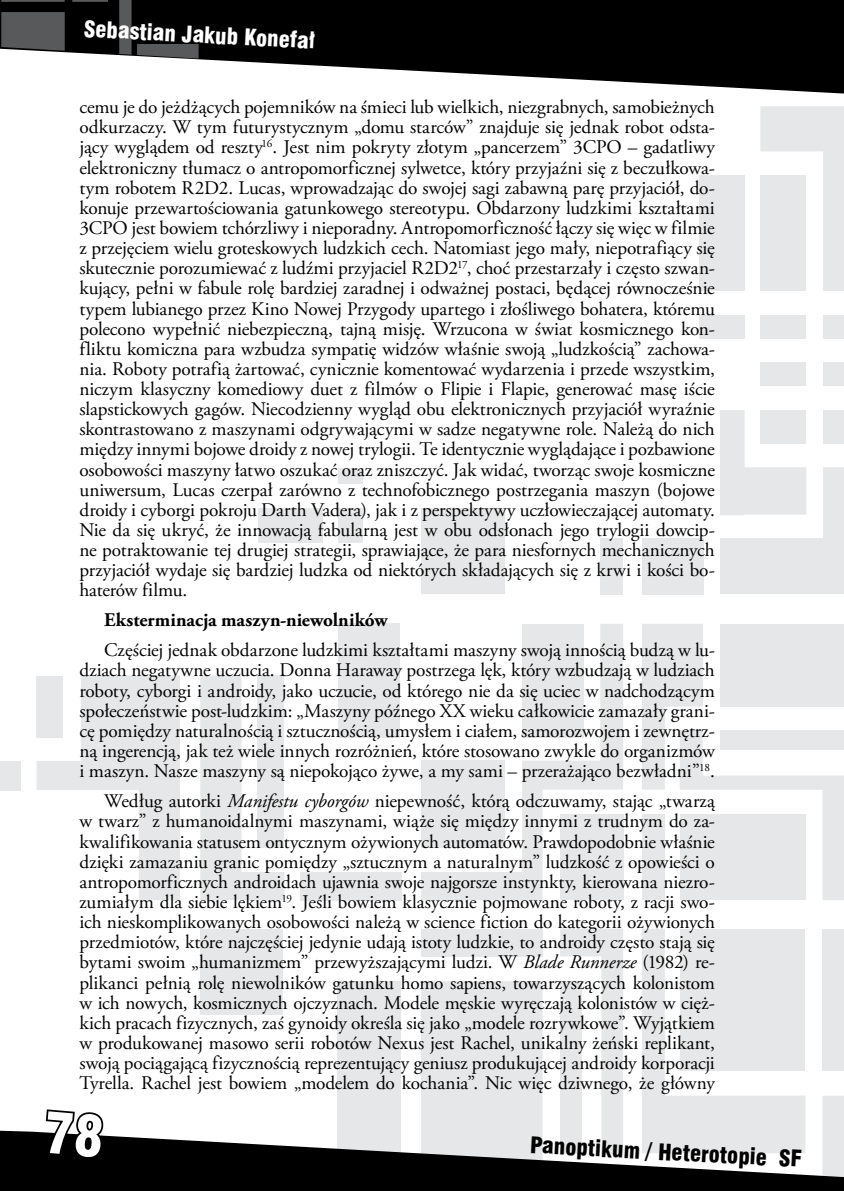
<style>
.page{position:relative;width:844px;height:1191px;background:#fff}
.page>*{position:absolute;margin:0;border:0;box-sizing:border-box;transform-origin:0 0}
.t1{font:21px "Swis 721 Blk Cn PL";color:#000}
.t2{font:21px "Swis 721 Blk Cn PL";color:#fff}
.t3{font:19.25px/20.1px "Adobe Garamond Pro";color:#000;text-align:justify}
.t4{font:700 19.25px "Adobe Garamond Pro";color:#000}
.s1{font-style:italic}
</style>
<div class="page">
<div style="left:698px;top:175px;width:46px;height:116px;background:#e6e7e8"></div>
<div style="left:822px;top:315px;width:21px;height:23px;background:#e6e7e8"></div>
<div style="left:760px;top:315px;width:46px;height:23px;background:#e6e7e8"></div>
<div style="left:698px;top:315px;width:46px;height:23px;background:#e6e7e8"></div>
<div style="left:822px;top:362px;width:21px;height:24px;background:#e6e7e8"></div>
<div style="left:760px;top:362px;width:46px;height:24px;background:#e6e7e8"></div>
<div style="left:600px;top:538px;width:23px;height:56px;background:#e6e7e8"></div>
<div style="left:641px;top:538px;width:62px;height:56px;background:#e6e7e8"></div>
<div style="left:300px;top:872px;width:101px;height:28px;background:#e6e7e8"></div>
<div style="left:0;top:761px;width:20px;height:29px;background:#e6e7e8"></div>
<div style="left:338px;top:981px;width:63px;height:210px;background:#e6e7e8"></div>
<div style="left:200px;top:929px;width:83px;height:85px;background:#e6e7e8"></div>
<div style="left:421px;top:508px;width:84px;height:86px;background:#e6e7e8"></div>
<div style="left:258px;top:508px;width:64px;height:34px;background:#e6e7e8"></div>
<div style="left:338px;top:508px;width:25px;height:34px;background:#e6e7e8"></div>
<div style="left:338px;top:468px;width:25px;height:15px;background:#e6e7e8"></div>
<div style="left:338px;top:623px;width:61px;height:114px;background:#e6e7e8"></div>
<svg style="left:760px;top:106px;width:83px;height:185px"></svg>
<svg style="left:642px;top:624px;width:201px;height:276px"></svg>
<svg style="left:421px;top:624px;width:202px;height:276px;fill:#e6e7e8"></svg>
<svg style="left:642px;top:929px;width:201px;height:201px"></svg>
<svg style="left:200px;top:675px;width:84px;height:225px"></svg>
<svg style="left:37px;top:675px;width:143px;height:225px"></svg>
<svg style="left:421px;top:929px;width:202px;height:201px"></svg>
<svg style="left:720px;top:410px;width:123px;height:184px"></svg>
<svg style="left:194px;top:0;width:649px;height:94px;fill:#000"></svg>
<svg style="left:0;top:0;width:198px;height:59px;background:#333334"></svg>
<svg style="left:0;top:1130px;width:843px;height:61px;fill:#000"></svg>
<svg style="left:44px;top:1109px;width:62px;height:52px"></svg>
<p class="t2" style="left:85px;top:15px;width:233px;rotate:3deg">Sebastian Jakub Konefał</p>
<p class="t3" style="left:79px;top:98px;width:637px">cemu je do jeżdżących pojemników na śmieci lub wielkich, niezgrabnych, samobieżnych odkurzaczy. W tym futurystycznym „domu starców” znajduje się jednak robot odsta&shy;jący wyglądem od reszty<sup>16</sup>. Jest nim pokryty złotym „pancerzem” 3CPO – gadatliwy elektroniczny tłumacz o antropomorficznej sylwetce, który przyjaźni się z beczułkowa&shy;tym robotem R2D2. Lucas, wprowadzając do swojej sagi zabawną parę przyjaciół, do&shy;konuje przewartościowania gatunkowego stereotypu. Obdarzony ludzkimi kształtami 3CPO jest bowiem tchórzliwy i nieporadny. Antropomorficzność łączy się więc w filmie z przejęciem wielu groteskowych ludzkich cech. Natomiast jego mały, niepotrafiący się skutecznie porozumiewać z ludźmi przyjaciel R2D2<sup>17</sup>, choć przestarzały i często szwan&shy;kujący, pełni w fabule rolę bardziej zaradnej i odważnej postaci, będącej równocześnie typem lubianego przez Kino Nowej Przygody upartego i złośliwego bohatera, któremu polecono wypełnić niebezpieczną, tajną misję. Wrzucona w świat kosmicznego kon&shy;fliktu komiczna para wzbudza sympatię widzów właśnie swoją „ludzkością” zachowa&shy;nia. Roboty potrafią żartować, cynicznie komentować wydarzenia i przede wszystkim, niczym klasyczny komediowy duet z filmów o Flipie i Flapie, generować masę iście slapstickowych gagów. Niecodzienny wygląd obu elektronicznych przyjaciół wyraźnie skontrastowano z maszynami odgrywającymi w sadze negatywne role. Należą do nich między innymi bojowe droidy z nowej trylogii. Te identycznie wyglądające i pozbawione osobowości maszyny łatwo oszukać oraz zniszczyć. Jak widać, tworząc swoje kosmiczne uniwersum, Lucas czerpał zarówno z technofobicznego postrzegania maszyn (bojowe droidy i cyborgi pokroju Darth Vadera), jak i z perspektywy uczłowieczającej automaty.<br>Nie da się ukryć, że innowacją fabularną jest w obu odsłonach jego trylogii dowcip&shy;ne potraktowanie tej drugiej strategii, sprawiające, że para niesfornych mechanicznych przyjaciół wydaje się bardziej ludzka od niektórych składających się z krwi i kości bo&shy;haterów filmu.</p>
<p class="t4" style="left:104px;top:609px;width:285px">Eksterminacja maszyn-niewolników</p>
<p class="t3" style="left:79px;top:641px;width:637px;text-indent:25px">Częściej jednak obdarzone ludzkimi kształtami maszyny swoją innością budzą w lu&shy;dziach negatywne uczucia. Donna Haraway postrzega lęk, który wzbudzają w ludziach roboty, cyborgi i androidy, jako uczucie, od którego nie da się uciec w nadchodzącym społeczeństwie post-ludzkim: „Maszyny późnego XX wieku całkowicie zamazały grani&shy;cę pomiędzy naturalnością i sztucznością, umysłem i ciałem, samorozwojem i zewnętrz&shy;ną ingerencją, jak też wiele innych rozróżnień, które stosowano zwykle do organizmów i maszyn. Nasze maszyny są niepokojąco żywe, a my sami – przerażająco bezwładni”<sup>18</sup>.</p>
<p class="t3" style="left:79px;top:792px;width:637px;text-indent:25px">Według autorki <span class="s1">Manifestu cyborgów</span> niepewność, którą odczuwamy, stając „twarzą w twarz” z humanoidalnymi maszynami, wiąże się między innymi z trudnym do za&shy;kwalifikowania statusem ontycznym ożywionych automatów. Prawdopodobnie właśnie dzięki zamazaniu granic pomiędzy „sztucznym a naturalnym” ludzkość z opowieści o antropomorficznych androidach ujawnia swoje najgorsze instynkty, kierowana niezro&shy;zumiałym dla siebie lękiem<sup>19</sup>. Jeśli bowiem klasycznie pojmowane roboty, z racji swo&shy;ich nieskomplikowanych osobowości należą w science fiction do kategorii ożywionych przedmiotów, które najczęściej jedynie udają istoty ludzkie, to androidy często stają się bytami swoim „humanizmem” przewyższającymi ludzi. W <span class="s1">Blade Runnerze</span> (1982) re&shy;plikanci pełnią rolę niewolników gatunku homo sapiens, towarzyszących kolonistom w ich nowych, kosmicznych ojczyznach. Modele męskie wyręczają kolonistów w cięż&shy;kich pracach fizycznych, zaś gynoidy określa się jako „modele rozrywkowe”. Wyjątkiem w produkowanej masowo serii robotów Nexus jest Rachel, unikalny żeński replikant, swoją pociągającą fizycznością reprezentujący geniusz produkującej androidy korporacji Tyrella. Rachel jest bowiem „modelem do kochania”. Nic więc dziwnego, że główny</p>
<p class="t1" style="left:530px;top:1131px;width:273px;rotate:3deg">Panoptikum / Heterotopie SF</p>
</div>
